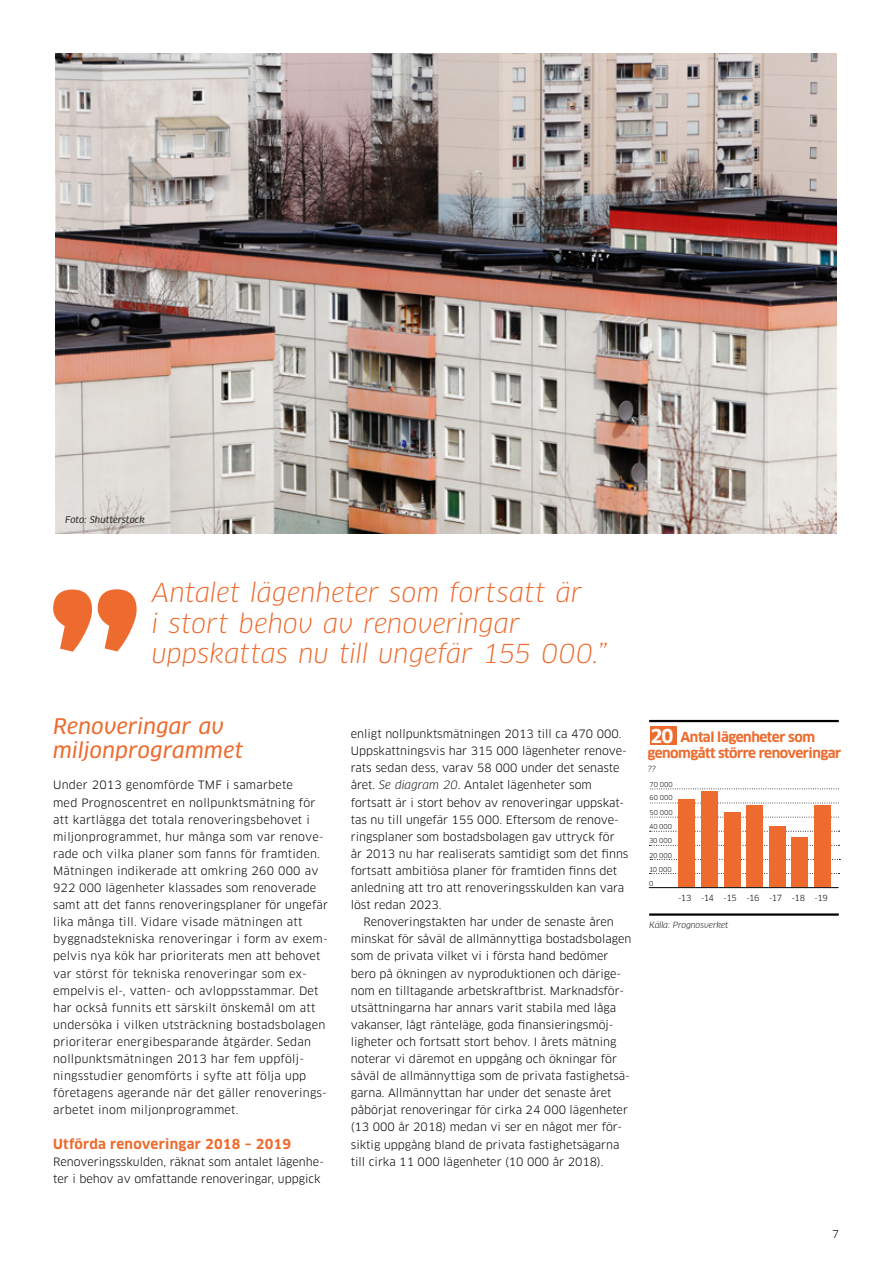
<style>
.page{position:relative;width:893px;height:1263px;background:#fff}
.page>*{position:absolute;margin:0;border:0;box-sizing:border-box;transform-origin:0 0}
.t1{font:italic 25.5px/30.8px "Clan";letter-spacing:.01em;color:#ed6b2e}
.t2{font:21px/24px "Clan News Ita";letter-spacing:.01em;color:#ed6b2e}
.t3{font:700 18.75px "Clan";color:#fff}
.t4{font:700 13.5px/16.5px "Clan";letter-spacing:-.03em;color:#ed6b2e;text-align:center}
.t5{font:700 13.5px "Clan";letter-spacing:.02em;color:#ed6b2e}
.t6{font:11.25px/17.1px "Clan";color:#000}
.t7{font:11.25px/17.1px "Clan";letter-spacing:.02em;color:#000}
.t8{font:10.5px "Clan";color:#000}
.t9{font:9px "Clan News Ita";color:#000}
.t10{font:italic 8.25px "Clan";letter-spacing:-.01em;color:#000}
.t11{font:8.25px "Clan";letter-spacing:-.04em;color:#000}
.t12{font:6.6px "Clan";letter-spacing:.01em;color:#000}
.s1{font-style:italic}
</style>
<div class="page">
<img style="left:55px;top:54px;width:782px;height:480px">
<svg style="left:53px;top:589px;width:84px;height:63px"></svg>
<hr style="left:649px;top:913px;width:190px;height:3px;background:#000">
<hr style="left:649px;top:720px;width:190px;height:2px;background:#000">
<div style="left:649px;top:726px;width:27px;height:19px;background:#ed6b2e"></div>
<svg style="left:649px;top:873px;width:190px;height:1px"></svg>
<svg style="left:649px;top:845px;width:190px;height:1px"></svg>
<svg style="left:650px;top:831px;width:190px;height:1px"></svg>
<svg style="left:650px;top:859px;width:190px;height:1px"></svg>
<svg style="left:650px;top:817px;width:189px;height:1px"></svg>
<svg style="left:650px;top:803px;width:189px;height:1px"></svg>
<svg style="left:650px;top:789px;width:189px;height:1px"></svg>
<hr style="left:649px;top:887px;width:189px;height:1px;background:#000">
<div style="left:814px;top:806px;width:17px;height:81px;background:#ed6b2e"></div>
<div style="left:792px;top:838px;width:16px;height:49px;background:#ed6b2e"></div>
<div style="left:769px;top:827px;width:16px;height:60px;background:#ed6b2e"></div>
<div style="left:746px;top:806px;width:17px;height:81px;background:#ed6b2e"></div>
<div style="left:724px;top:813px;width:16px;height:74px;background:#ed6b2e"></div>
<div style="left:701px;top:792px;width:17px;height:95px;background:#ed6b2e"></div>
<div style="left:679px;top:799px;width:16px;height:88px;background:#ed6b2e"></div>
<p class="t9" style="left:65px;top:514px;width:81px">Foto: Shutterstock</p>
<h1 class="t1" style="left:152px;top:578px;width:457px">Antalet lägenheter som fortsatt är<br>i stort behov av renoveringar uppskattas nu till ungefär 155 000.”</h1>
<h2 class="t2" style="left:53px;top:714px;width:192px">Renoveringar av miljonprogrammet</h2>
<p class="t7" style="left:53px;top:777px;width:276px">Under 2013 genomförde TMF i samarbete<br>med Prognoscentret en nollpunktsmätning för att kartlägga det totala renoveringsbehovet i miljonprogrammet, hur många som var renove&shy;rade och vilka planer som fanns för framtiden.<br>Mätningen indikerade att omkring 260 000 av 922 000 lägenheter klassades som renoverade samt att det fanns renoveringsplaner för ungefär lika många till. Vidare visade mätningen att byggnadstekniska renoveringar i form av exem&shy;pelvis nya kök har prioriterats men att behovet var störst för tekniska renoveringar som ex&shy;empelvis el-, vatten- och avloppsstammar. Det har också funnits ett särskilt önskemål om att undersöka i vilken utsträckning bostadsbolagen prioriterar energibesparande åtgärder. Sedan nollpunktsmätningen 2013 har fem uppfölj&shy;ningsstudier genomförts i syfte att följa upp företagens agerande när det gäller renoverings&shy;arbetet inom miljonprogrammet.</p>
<p class="t5" style="left:53px;top:1135px;width:240px">Utförda renoveringar 2018 – 2019</p>
<p class="t6" style="left:53px;top:1153px;width:272px">Renoveringsskulden, räknat som antalet lägenhe&shy;ter i behov av omfattande renoveringar, uppgick</p>
<p class="t6" style="left:351px;top:725px;width:279px">enligt nollpunktsmätningen 2013 till ca 470 000.<br>Uppskattningsvis har 315 000 lägenheter renove&shy;rats sedan dess, varav 58 000 under det senaste året. <span class="s1">Se diagram 20</span>. Antalet lägenheter som fortsatt är i stort behov av renoveringar uppskat&shy;tas nu till ungefär 155 000. Eftersom de renove&shy;ringsplaner som bostadsbolagen gav uttryck för år 2013 nu har realiserats samtidigt som det finns fortsatt ambitiösa planer för framtiden finns det anledning att tro att renoveringsskulden kan vara löst redan 2023.</p>
<p class="t6" style="left:351px;top:914px;width:282px;text-indent:13px">Renoveringstakten har under de senaste åren minskat för såväl de allmännyttiga bostadsbolagen som de privata vilket vi i första hand bedömer bero på ökningen av nyproduktionen och därige&shy;nom en tilltagande arbetskraftbrist. Marknadsför&shy;utsättningarna har annars varit stabila med låga vakanser, lågt ränteläge, goda finansieringsmöj&shy;ligheter och fortsatt stort behov. I årets mätning noterar vi däremot en uppgång och ökningar för såväl de allmännyttiga som de privata fastighetsä&shy;garna. Allmännyttan har under det senaste året påbörjat renoveringar för cirka 24 000 lägenheter (13 000 år 2018) medan vi ser en något mer för&shy;siktig uppgång bland de privata fastighetsägarna till cirka 11 000 lägenheter (10 000 år 2018).</p>
<h3 class="t3" style="left:650px;top:724px;width:25px">20</h3>
<p class="t4" style="left:647px;top:729px;width:195px">Antal lägenheter som genomgått större renoveringar</p>
<p class="t10" style="left:647px;top:764px;width:10px">??</p>
<p class="t12" style="left:650px;top:780px;width:25px">70 000</p>
<p class="t12" style="left:650px;top:794px;width:25px">60 000</p>
<p class="t12" style="left:650px;top:808px;width:25px">50 000</p>
<p class="t12" style="left:649px;top:823px;width:25px">40 000</p>
<p class="t12" style="left:649px;top:837px;width:25px">30 000</p>
<p class="t12" style="left:649px;top:879px;width:6px">0</p>
<p class="t12" style="left:649px;top:851px;width:25px">20 000</p>
<p class="t12" style="left:649px;top:865px;width:24px">10 000</p>
<p class="t11" style="left:678px;top:892px;width:151px">-13 -14 -15 -16 -17 -18 -19</p>
<p class="t10" style="left:649px;top:920px;width:81px">Källa: Prognosverket</p>
<p class="t8" style="left:832px;top:1227px;width:8px">7</p>
</div>
